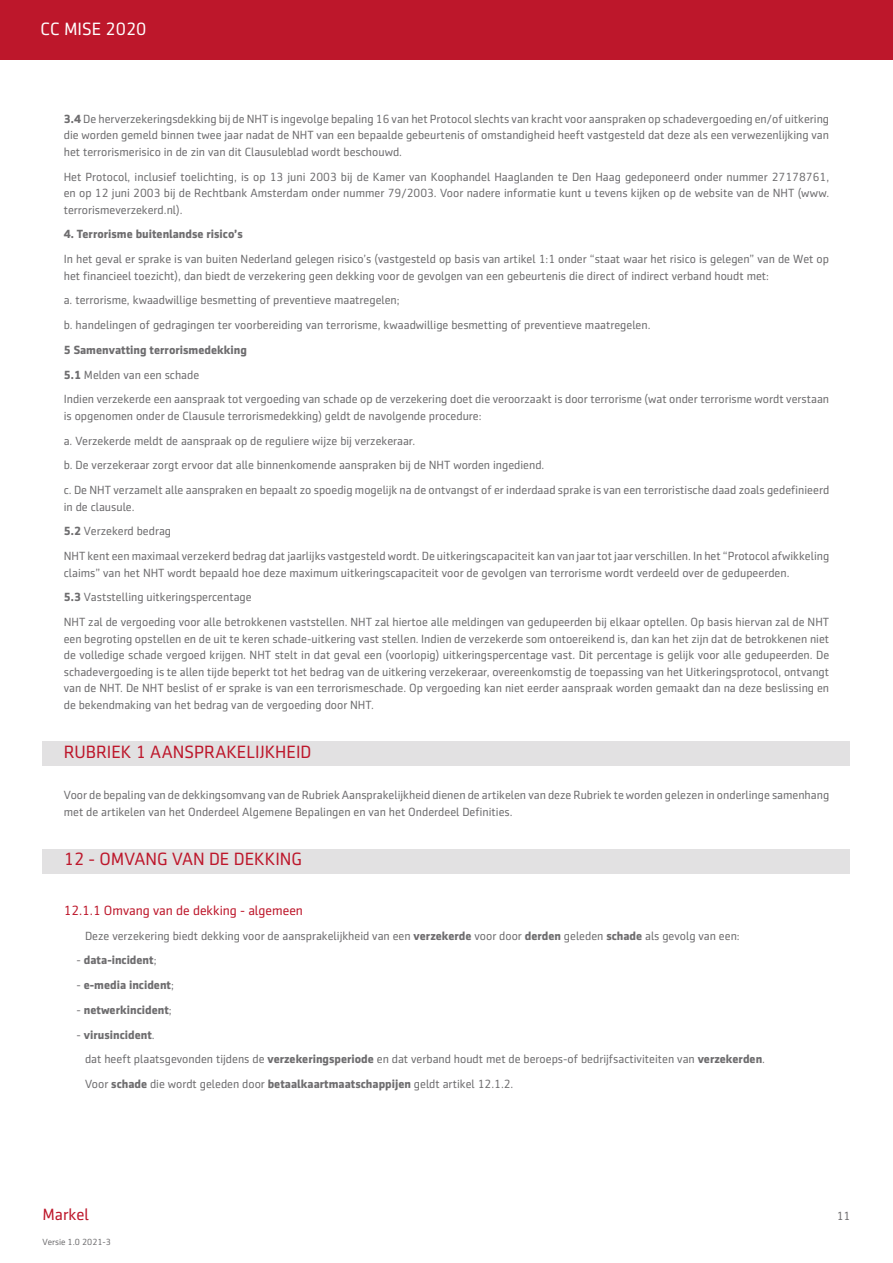
<style>
.page{position:relative;width:893px;height:1263px;background:#fff}
.page>*{position:absolute;margin:0;border:0;box-sizing:border-box;transform-origin:0 0}
.t1{font:18px "Sentico Sans DT";color:#bd172b}
.t2{font:18px "Sentico Sans DT";color:#fff}
.t3{font:16.5px "Sentico Sans DT";color:#bd172b}
.t4{font:13.5px "Sentico Sans DT";color:#bd172b}
.t5{font:12px/24.8px "Sentico Sans DT";color:#6e6d6f}
.t6{font:700 12px "Sentico Sans DT";color:#6e6d6f}
.t7{font:9px "Sentico Sans DT";color:#6e6d6f}
.s1{font-weight:700}
.s2{font-weight:400}
</style>
<div class="page">
<div style="left:43px;top:849px;width:807px;height:24px;background:#e2e1e2"></div>
<div style="left:0;top:0;width:893px;height:59px;background:#bd172b"></div>
<div style="left:43px;top:741px;width:807px;height:25px;background:#e2e1e2"></div>
<h1 class="t2" style="left:41px;top:19px;width:107px">CC MISE 2020</h1>
<p class="t5" style="left:64px;top:111px;width:767px;line-height:16.5px;text-align:justify"><span class="s1">3.4</span> De herverzekeringsdekking bij de NHT is ingevolge bepaling 16 van het Protocol slechts van kracht voor aanspraken op schadevergoeding en/of uitkering die worden gemeld binnen twee jaar nadat de NHT van een bepaalde gebeurtenis of omstandigheid heeft vastgesteld dat deze als een verwezenlijking van het terrorismerisico in de zin van dit Clausuleblad wordt beschouwd.</p>
<p class="t5" style="left:64px;top:168px;width:767px;line-height:16.5px;text-align:justify">Het Protocol, inclusief toelichting, is op 13 juni 2003 bij de Kamer van Koophandel Haaglanden te Den Haag gedeponeerd onder nummer 27178761, en op 12 juni 2003 bij de Rechtbank Amsterdam onder nummer 79/2003. Voor nadere informatie kunt u tevens kijken op de website van de NHT (www. terrorismeverzekerd.nl).</p>
<p class="t6" style="left:64px;top:227px;width:181px">4. Terrorisme buitenlandse risico’s</p>
<p class="t5" style="left:64px;top:251px;width:767px;line-height:16.5px">In het geval er sprake is van buiten Nederland gelegen risico’s (vastgesteld op basis van artikel 1:1 onder “staat waar het risico is gelegen” van de Wet op het financieel toezicht), dan biedt de verzekering geen dekking voor de gevolgen van een gebeurtenis die direct of indirect verband houdt met:</p>
<p class="t5" style="left:64px;top:288px;width:588px">a. terrorisme, kwaadwillige besmetting of preventieve maatregelen;<br>b. handelingen of gedragingen ter voorbereiding van terrorisme, kwaadwillige besmetting of preventieve maatregelen.</p>
<p class="t5" style="left:64px;top:337px;width:767px"><span class="s1">5 Samenvatting terrorismedekking<br>5.1</span> Melden van een schade<br>Indien verzekerde een aanspraak tot vergoeding van schade op de verzekering doet die veroorzaakt is door terrorisme (wat onder terrorisme wordt verstaan</p>
<p class="t5" style="left:64px;top:403px;width:767px">is opgenomen onder de Clausule terrorismedekking) geldt de navolgende procedure:<br>a. Verzekerde meldt de aanspraak op de reguliere wijze bij verzekeraar.<br>b. De verzekeraar zorgt ervoor dat alle binnenkomende aanspraken bij de NHT worden ingediend.<br>c. De NHT verzamelt alle aanspraken en bepaalt zo spoedig mogelijk na de ontvangst of er inderdaad sprake is van een terroristische daad zoals gedefinieerd</p>
<p class="t5" style="left:64px;top:494px;width:767px">in de clausule.<br><span class="s1">5.2</span> Verzekerd bedrag<br>NHT kent een maximaal verzekerd bedrag dat jaarlijks vastgesteld wordt. De uitkeringscapaciteit kan van jaar tot jaar verschillen. In het “Protocol afwikkeling</p>
<p class="t5" style="left:64px;top:560px;width:767px">claims” van het NHT wordt bepaald hoe deze maximum uitkeringscapaciteit voor de gevolgen van terrorisme wordt verdeeld over de gedupeerden.<br><span class="s1">5.3</span> Vaststelling uitkeringspercentage<br>NHT zal de vergoeding voor alle betrokkenen vaststellen. NHT zal hiertoe alle meldingen van gedupeerden bij elkaar optellen. Op basis hiervan zal de NHT</p>
<p class="t5" style="left:64px;top:630px;width:767px;line-height:16.5px;text-align:justify">een begroting opstellen en de uit te keren schade-uitkering vast stellen. Indien de verzekerde som ontoereikend is, dan kan het zijn dat de betrokkenen niet de volledige schade vergoed krijgen. NHT stelt in dat geval een (voorlopig) uitkeringspercentage vast. Dit percentage is gelijk voor alle gedupeerden. De schadevergoeding is te allen tijde beperkt tot het bedrag van de uitkering verzekeraar, overeenkomstig de toepassing van het Uitkeringsprotocol, ontvangt van de NHT. De NHT beslist of er sprake is van een terrorismeschade. Op vergoeding kan niet eerder aanspraak worden gemaakt dan na deze beslissing en de bekendmaking van het bedrag van de vergoeding door NHT.</p>
<h1 class="t1" style="left:64px;top:742px;width:249px">RUBRIEK 1 AANSPRAKELIJKHEID</h1>
<p class="t5" style="left:64px;top:787px;width:767px;line-height:16.5px">Voor de bepaling van de dekkingsomvang van de Rubriek Aansprakelijkheid dienen de artikelen van deze Rubriek te worden gelezen in onderlinge samenhang met de artikelen van het Onderdeel Algemene Bepalingen en van het Onderdeel Definities.</p>
<h1 class="t1" style="left:64px;top:849px;width:240px">12 - OMVANG VAN DE DEKKING</h1>
<p class="t4" style="left:64px;top:903px;width:241px">12.1.1 Omvang van de dekking - algemeen</p>
<p class="t5" style="left:85px;top:923px;width:656px">Deze verzekering biedt dekking voor de aansprakelijkheid van een <span class="s1">verzekerde</span> voor door <span class="s1">derden</span> geleden <span class="s1">schade</span> als gevolg van een:</p>
<p class="t6" style="left:77px;top:953px;width:82px"><span class="s2">-</span> data-incident<span class="s2">;</span></p>
<p class="t6" style="left:77px;top:978px;width:99px"><span class="s2">-</span> e-media incident<span class="s2">;</span></p>
<p class="t6" style="left:77px;top:1003px;width:97px"><span class="s2">-</span> netwerkincident<span class="s2">;</span></p>
<p class="t5" style="left:85px;top:1022px;width:681px;text-indent:-9px">- <span class="s1">virusincident</span>.<br>dat heeft plaatsgevonden tijdens de <span class="s1">verzekeringsperiode</span> en dat verband houdt met de beroeps-of bedrijfsactiviteiten van <span class="s1">verzekerden</span>.<br>Voor <span class="s1">schade</span> die wordt geleden door <span class="s1">betaalkaartmaatschappijen</span> geldt artikel 12.1.2.</p>
<h2 class="t3" style="left:43px;top:1206px;width:48px">Markel</h2>
<p class="t5" style="left:837px;top:1204px;width:15px">11</p>
<p class="t7" style="left:43px;top:1237px;width:70px">Versie 1.0 2021-3</p>
</div>
